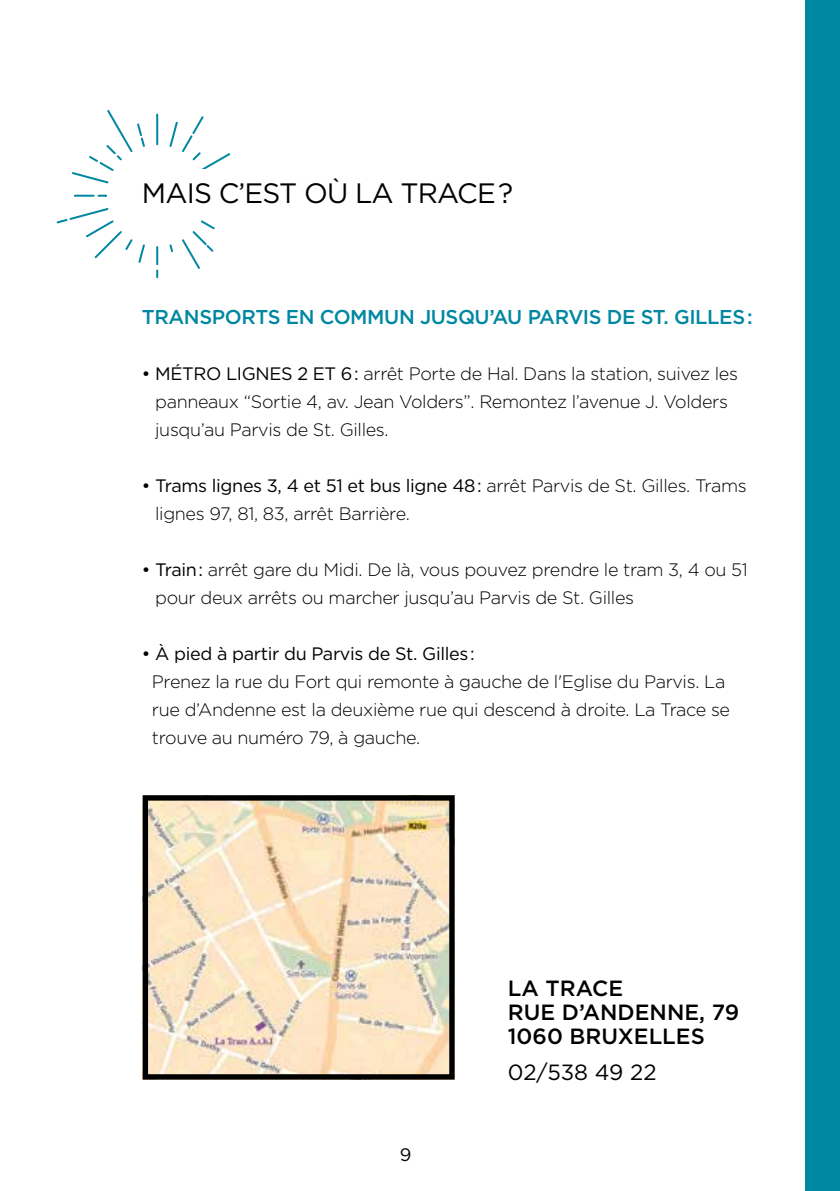
<style>
.page{position:relative;width:840px;height:1191px;background:#fff}
.page>*{position:absolute;margin:0;border:0;box-sizing:border-box;transform-origin:0 0}
.t1{font:28px "Gotham";letter-spacing:-.03em;color:#000}
.t2{font:500 22px/24px "Gotham";color:#000}
.t3{font:22px "Gotham";letter-spacing:-.005em;color:#000}
.t4{font:500 20px "Gotham";letter-spacing:-.02em;color:#0087a1}
.t5{font:300 18px/28px "Gotham";letter-spacing:-.02em;color:#000}
.t6{font:18px "Gotham";letter-spacing:-.02em;color:#000}
.s1{font-weight:400}
</style>
<div class="page">
<svg style="left:56px;top:109px;width:175px;height:170px"></svg>
<div style="left:805px;top:0;width:34px;height:1191px;background:#0087a1"></div>
<img style="left:148px;top:801px;width:300px;height:272px">
<div style="left:142px;top:795px;width:312px;height:284px;border:5px solid #000"></div>
<div style="left:142px;top:169px;width:627px;height:50px;background:#fff"></div>
<h1 class="t1" style="left:142px;top:175px;width:372px">MAIS C’EST OÙ LA TRACE ?</h1>
<p class="t4" style="left:142px;top:304px;width:612px">TRANSPORTS EN COMMUN JUSQU’AU PARVIS DE ST. GILLES :</p>
<p class="t5" style="left:155px;top:359px;width:584px;text-indent:-13px"><span class="s1">• MÉTRO LIGNES 2 ET 6 :</span> arrêt Porte de Hal. Dans la station, suivez les panneaux “Sortie 4, av. Jean Volders”. Remontez l’avenue J. Volders jusqu’au Parvis de St. Gilles.</p>
<p class="t5" style="left:155px;top:471px;width:592px;text-indent:-13px"><span class="s1">• Trams lignes 3, 4 et 51 et bus ligne 48 :</span> arrêt Parvis de St. Gilles. Trams lignes 97, 81, 83, arrêt Barrière.</p>
<p class="t5" style="left:155px;top:555px;width:594px;text-indent:-13px"><span class="s1">• Train :</span> arrêt gare du Midi. De là, vous pouvez prendre le tram 3, 4 ou 51 pour deux arrêts ou marcher jusqu’au Parvis de St. Gilles</p>
<p class="t6" style="left:142px;top:642px;width:334px">• À pied à partir du Parvis de St. Gilles :</p>
<p class="t5" style="left:152px;top:667px;width:579px">Prenez la rue du Fort qui remonte à gauche de l'Eglise du Parvis. La rue d’Andenne est la deuxième rue qui descend à droite. La Trace se trouve au numéro 79, à gauche.</p>
<p class="t6" style="left:400px;top:1143px;width:13px">9</p>
<p class="t2" style="left:507px;top:976px;width:233px">LA TRACE<br>RUE D’ANDENNE, 79<br>1060 BRUXELLES</p>
<p class="t3" style="left:507px;top:1057px;width:150px">02/538 49 22</p>
</div>
